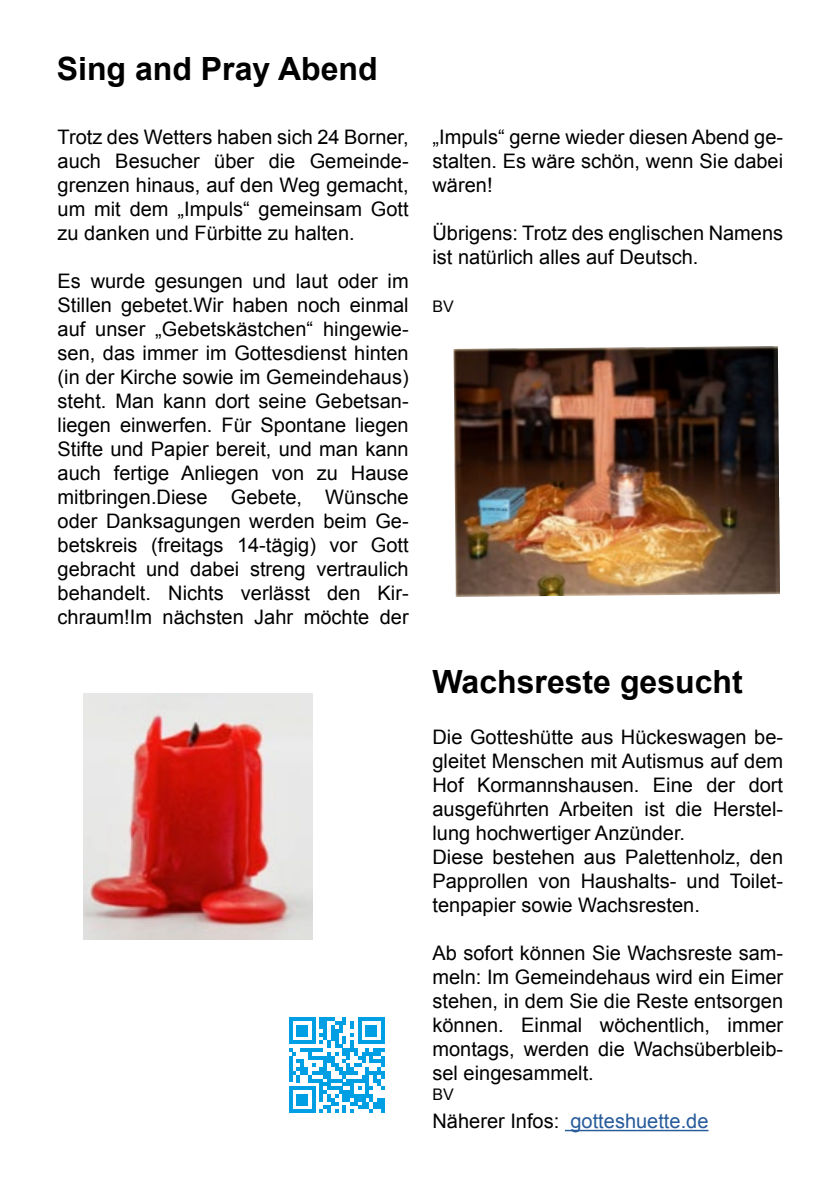
<style>
.page{position:relative;width:840px;height:1191px;background:#fff}
.page>*{position:absolute;margin:0;border:0;box-sizing:border-box;transform-origin:0 0}
.t1{font:700 32px "Arial";color:#000}
.t2{font:20px/24px "Arial";color:#000;text-align:justify}
.t3{font:20px "Arial";color:#275b9b}
.t4{font:16px "Arial";color:#000}
.s1{color:#000}
</style>
<div class="page">
<img style="left:453px;top:346px;width:326px;height:251px">
<hr style="left:564px;top:1129px;width:144px;height:2px;background:#275b9b">
<img style="left:83px;top:693px;width:230px;height:246px">
<svg style="left:289px;top:1017px;width:95px;height:96px"></svg>
<h1 class="t1" style="left:57px;top:48px;width:322px">Sing and Pray Abend</h1>
<p class="t2" style="left:57px;top:125px;width:352px">Trotz des Wetters haben sich 24 Borner, auch Besucher über die Gemeinde&shy;grenzen hinaus, auf den Weg gemacht, um mit dem „Impuls“ gemeinsam Gott zu danken und Fürbitte zu halten.</p>
<p class="t2" style="left:57px;top:269px;width:352px">Es wurde gesungen und laut oder im Stillen gebetet.Wir haben noch einmal auf unser „Gebetskästchen“ hingewie&shy;sen, das immer im Gottesdienst hinten (in der Kirche sowie im Gemeindehaus) steht. Man kann dort seine Gebetsan&shy;liegen einwerfen. Für Spontane liegen Stifte und Papier bereit, und man kann auch fertige Anliegen von zu Hause mitbringen.Diese Gebete, Wünsche oder Danksagungen werden beim Ge&shy;betskreis (freitags 14-tägig) vor Gott gebracht und dabei streng vertraulich behandelt. Nichts verlässt den Kir&shy;chraum!Im nächsten Jahr möchte der</p>
<p class="t2" style="left:432px;top:125px;width:352px">„Impuls“ gerne wieder diesen Abend ge&shy;stalten. Es wäre schön, wenn Sie dabei wären!</p>
<p class="t2" style="left:432px;top:221px;width:352px">Übrigens: Trotz des englischen Namens ist natürlich alles auf Deutsch.</p>
<p class="t4" style="left:432px;top:296px;width:23px">BV</p>
<h1 class="t1" style="left:432px;top:660px;width:312px">Wachsreste gesucht</h1>
<p class="t2" style="left:432px;top:725px;width:352px;text-align:left">Die Gotteshütte aus Hückeswagen be&shy;gleitet Menschen mit Autismus auf dem Hof Kormannshausen. Eine der dort ausgeführten Arbeiten ist die Herstel&shy;lung hochwertiger Anzünder.<br>Diese bestehen aus Palettenholz, den Papprollen von Haushalts- und Toilet&shy;tenpapier sowie Wachsresten.</p>
<p class="t2" style="left:432px;top:941px;width:352px">Ab sofort können Sie Wachsreste sam&shy;meln: Im Gemeindehaus wird ein Eimer stehen, in dem Sie die Reste entsorgen können. Einmal wöchentlich, immer montags, werden die Wachsüberbleib&shy;sel eingesammelt.</p>
<p class="t4" style="left:432px;top:1083px;width:23px">BV</p>
<p class="t3" style="left:432px;top:1108px;width:277px"><span class="s1">Näherer Infos:</span> gotteshuette.de</p>
</div>
